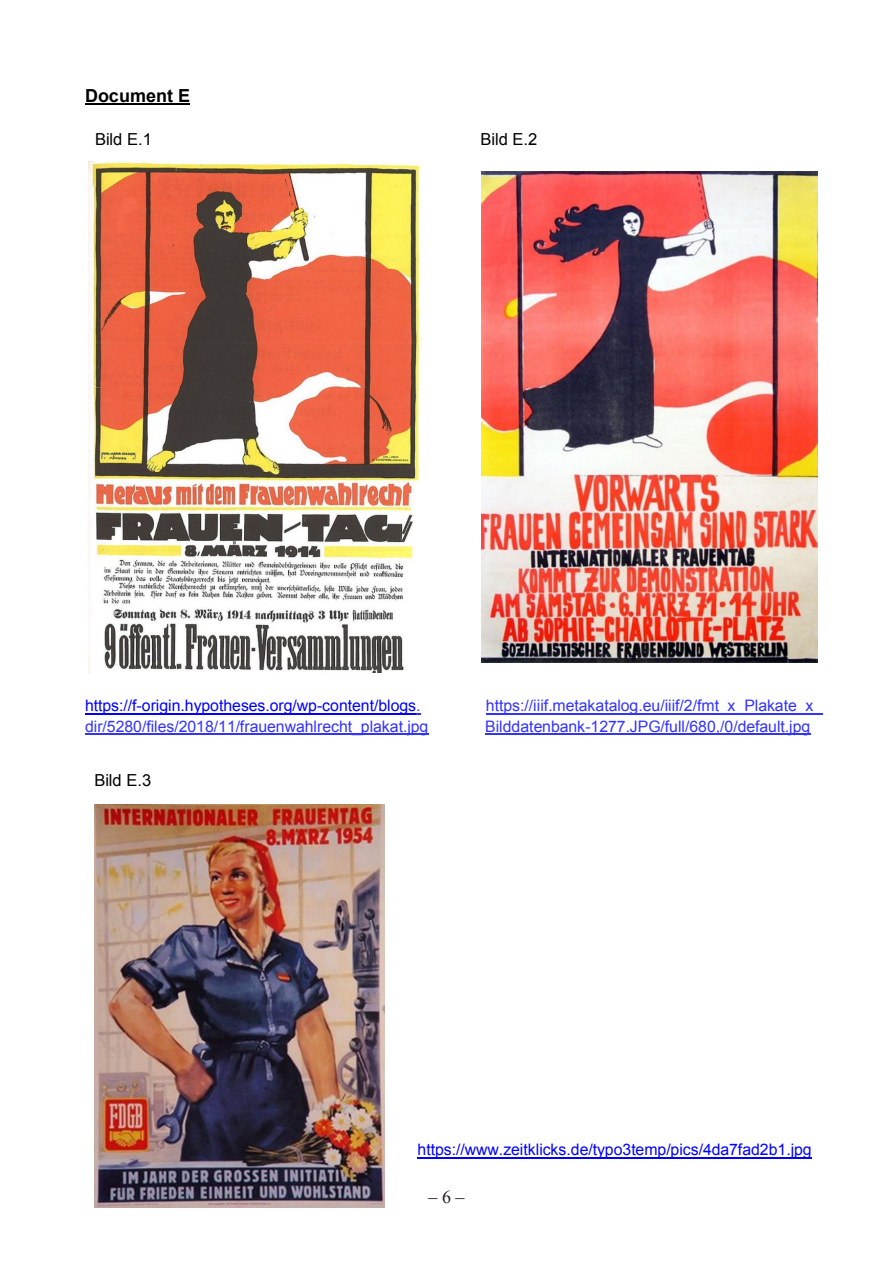
<style>
.page{position:relative;width:893px;height:1263px;background:#fff}
.page>*{position:absolute;margin:0;border:0;box-sizing:border-box;transform-origin:0 0}
.t1{font:700 18px "Arial";color:#000}
.t2{font:18px "Times New Roman";color:#231f20}
.t3{font:16.5px "Arial";letter-spacing:-.005em;color:#000}
.t4{font:15.9px "Arial";color:#33f}
.t5{font:15.9px "Arial";color:#00f}
.s1{color:#33f}
</style>
<div class="page">
<hr style="left:85px;top:104px;width:105px;height:1px;background:#000">
<hr style="left:85px;top:713px;width:331px;height:1px;background:#00f">
<hr style="left:486px;top:713px;width:336px;height:1px;background:#33f">
<hr style="left:85px;top:734px;width:344px;height:1px;background:#33f">
<hr style="left:485px;top:734px;width:325px;height:1px;background:#33f">
<hr style="left:418px;top:1157px;width:394px;height:1px;background:#00f">
<img style="left:88px;top:161px;width:335px;height:512px">
<img style="left:94px;top:805px;width:291px;height:402px">
<img style="left:482px;top:171px;width:336px;height:491px">
<p class="t1" style="left:85px;top:83px;width:106px">Document E</p>
<p class="t3" style="left:95px;top:128px;width:58px">Bild E.1</p>
<p class="t3" style="left:481px;top:128px;width:58px">Bild E.2</p>
<p class="t5" style="left:85px;top:695px;width:337px">https://f-origin.hypotheses.org/wp-content/blogs<span class="s1">.</span></p>
<p class="t4" style="left:486px;top:695px;width:338px">https://iiif.metakatalog.eu/iiif/2/fmt_x_Plakate_x_</p>
<p class="t4" style="left:85px;top:716px;width:345px">dir/5280/files/2018/11/frauenwahlrecht_plakat.jpg</p>
<p class="t4" style="left:485px;top:716px;width:327px">Bilddatenbank-1277.JPG/full/680,/0/default.jpg</p>
<p class="t3" style="left:94px;top:769px;width:58px">Bild E.3</p>
<p class="t5" style="left:418px;top:1139px;width:396px">https://www.zeitklicks.de/typo3temp/pics/4da7fad2b1.jpg</p>
<p class="t2" style="left:428px;top:1185px;width:37px">‒ 6 ‒</p>
</div>
